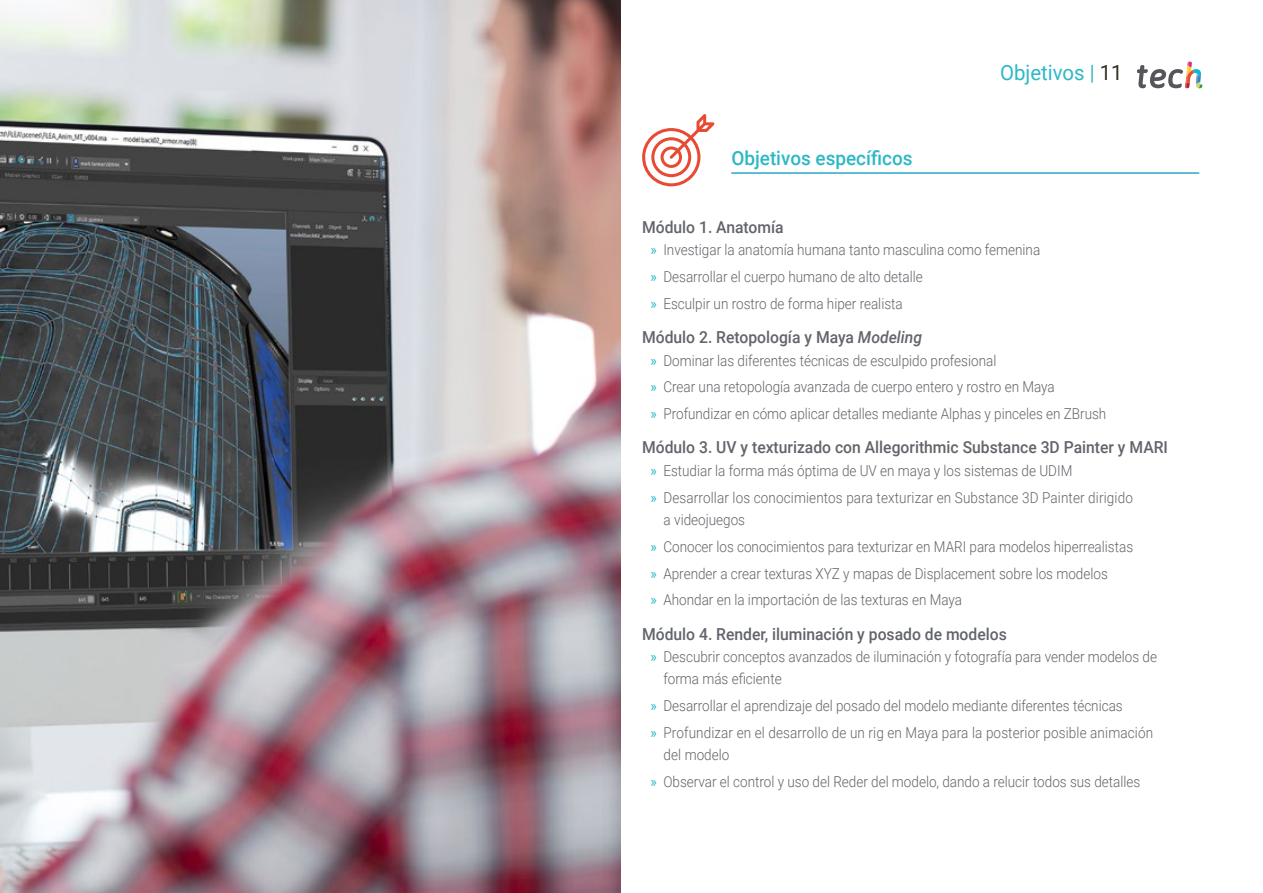
<style>
.page{position:relative;width:1263px;height:893px;background:#fff}
.page>*{position:absolute;margin:0;border:0;box-sizing:border-box;transform-origin:0 0}
.t1{font:21px "Roboto";color:#2db8c5}
.t2{font:500 19.5px "Roboto";color:#2db8c5}
.t3{font:500 16.5px "Roboto";color:#61646a;scale:.95 1}
.t4{font:300 15px/26.7px "Roboto";color:#61646a;scale:.9 1}
.s1{color:#312e20}
.s2{font-weight:400;color:#2db8c5}
.s3{font-style:italic}
</style>
<div class="page">
<img style="left:0;top:0;width:621px;height:893px">
<svg style="left:642px;top:114px;width:72px;height:72px"></svg>
<hr style="left:731px;top:173px;width:468px;height:1px;background:#2db8c5">
<svg style="left:1137px;top:62px;width:65px;height:27px"></svg>
<h2 class="t2" style="left:731px;top:144px;width:183px">Objetivos específicos</h2>
<h1 class="t1" style="left:1000px;top:57px;width:124px">Objetivos | <span class="s1">11</span></h1>
<p class="t3" style="left:642px;top:216px;width:151px">Módulo 1. Anatomía</p>
<p class="t4" style="left:651px;top:236px;width:434px"><span class="s2">»</span> Investigar la anatomía humana tanto masculina como femenina <span class="s2">»</span> Desarrollar el cuerpo humano de alto detalle<br><span class="s2">»</span> Esculpir un rostro de forma hiper realista</p>
<p class="t3" style="left:642px;top:326px;width:296px">Módulo 2. Retopología y Maya <span class="s3">Modeling</span></p>
<p class="t4" style="left:651px;top:346px;width:508px"><span class="s2">»</span> Dominar las diferentes técnicas de esculpido profesional<br><span class="s2">»</span> Crear una retopología avanzada de cuerpo entero y rostro en Maya<br><span class="s2">»</span> Profundizar en cómo aplicar detalles mediante Alphas y pinceles en ZBrush</p>
<p class="t3" style="left:642px;top:436px;width:555px">Módulo 3. UV y texturizado con Allegorithmic Substance 3D Painter y MARI</p>
<p class="t4" style="left:651px;top:457px;width:537px"><span class="s2">»</span> Estudiar la forma más óptima de UV en maya y los sistemas de UDIM<br><span class="s2">»</span> Desarrollar los conocimientos para texturizar en Substance 3D Painter dirigido</p>
<p class="t4" style="left:651px;top:506px;width:538px;text-indent:13px">a videojuegos<br><span class="s2">»</span> Conocer los conocimientos para texturizar en MARI para modelos hiperrealistas <span class="s2">»</span> Aprender a crear texturas XYZ y mapas de Displacement sobre los modelos<br><span class="s2">»</span> Ahondar en la importación de las texturas en Maya</p>
<p class="t3" style="left:642px;top:622px;width:385px">Módulo 4. Render, iluminación y posado de modelos</p>
<p class="t4" style="left:663px;top:645px;width:550px;line-height:22.5px;text-indent:-13px"><span class="s2">»</span> Descubrir conceptos avanzados de iluminación y fotografía para vender modelos de forma más eficiente</p>
<p class="t4" style="left:651px;top:692px;width:560px"><span class="s2">»</span> Desarrollar el aprendizaje del posado del modelo mediante diferentes técnicas<br><span class="s2">»</span> Profundizar en el desarrollo de un rig en Maya para la posterior posible animación</p>
<p class="t4" style="left:651px;top:741px;width:546px;text-indent:13px">del modelo<br><span class="s2">»</span> Observar el control y uso del Reder del modelo, dando a relucir todos sus detalles</p>
</div>
